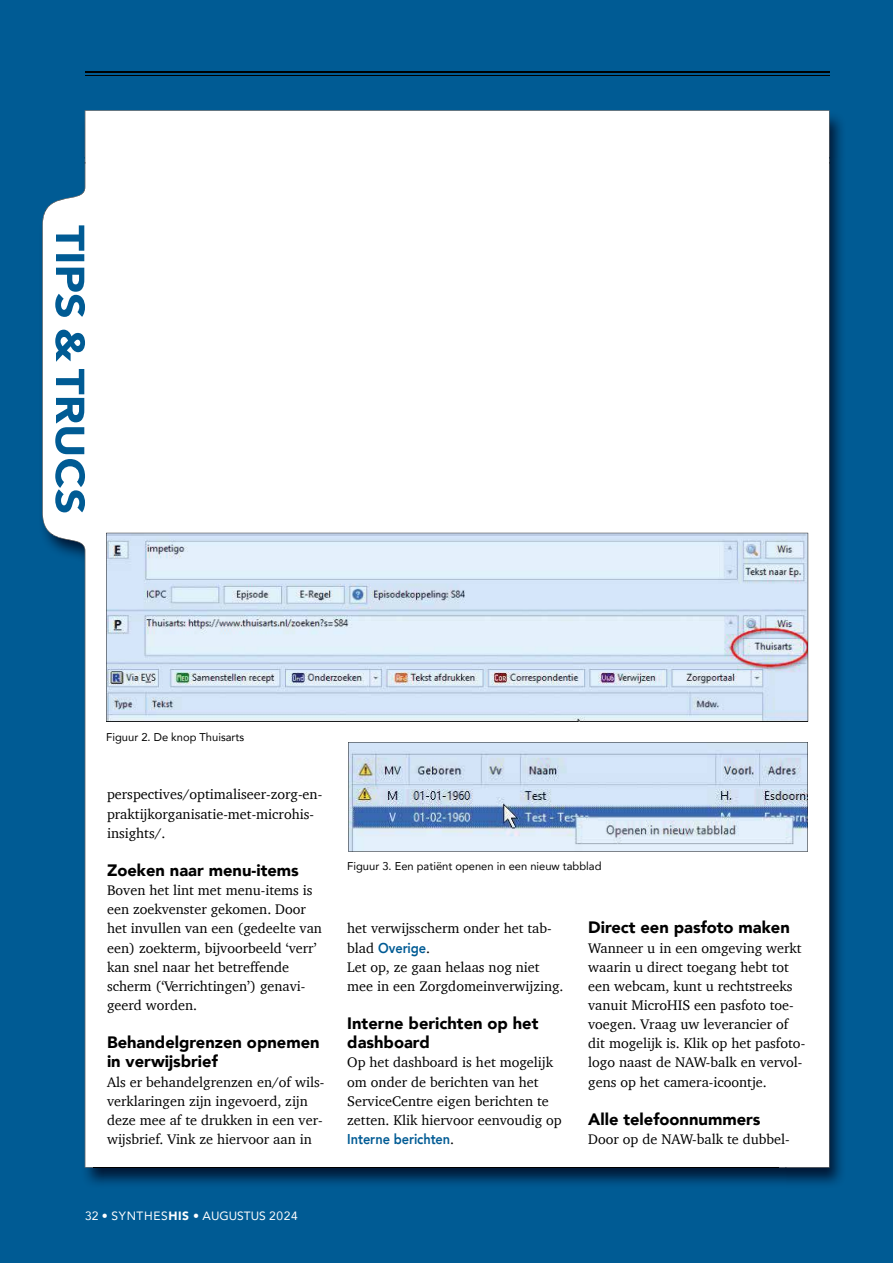
<style>
.page{position:relative;width:893px;height:1263px;background:#fff}
.page>*{position:absolute;margin:0;border:0;box-sizing:border-box;transform-origin:0 0}
.t1{font:900 16.5px/19.2px "Avenir";color:#000}
.t2{font:14.25px/19.2px "Charter";color:#000}
.t3{font:800 14.25px "Avenir";letter-spacing:-.005em;color:#005b94;scale:.9 1}
.t4{font:12px "Avenir";letter-spacing:.05em;color:#fff}
.t5{font:11.25px "Avenir";color:#000}
.s1{font-family:"Charter";font-weight:400;color:#000}
.s2{font-weight:900}
</style>
<div class="page">
<div style="left:0;top:0;width:872px;height:157px;background:#005b94"></div>
<div style="left:0;top:157px;width:85px;height:53px;background:#005b94"></div>
<img style="left:787px;top:157px;width:85px;height:1106px">
<div style="left:0;top:210px;width:51px;height:1053px;background:#005b94"></div>
<div style="left:51px;top:1167px;width:53px;height:96px;background:#005b94"></div>
<img style="left:104px;top:1167px;width:683px;height:96px">
<img style="left:93px;top:1167px;width:686px;height:1px">
<img style="left:85px;top:110px;width:744px;height:52px">
<img style="left:42px;top:162px;width:44px;height:1005px">
<img style="left:777px;top:162px;width:52px;height:1005px">
<hr style="left:85px;top:72px;width:744px;height:1px;background:#000">
<hr style="left:85px;top:75px;width:744px;height:1px;background:#000">
<svg style="left:55px;top:225px;width:30px;height:287px"></svg>
<div style="left:872px;top:0;width:21px;height:1263px;background:#005b94"></div>
<svg style="left:106px;top:533px;width:702px;height:189px"></svg>
<svg style="left:348px;top:742px;width:460px;height:110px"></svg>
<p class="t5" style="left:106px;top:728px;width:139px">Figuur 2. De knop Thuisarts</p>
<p class="t2" style="left:107px;top:785px;width:217px">perspectives/optimaliseer-zorg-en&shy;praktijkorganisatie-met-microhis&shy;insights/.</p>
<p class="t1" style="left:107px;top:860px;width:193px">Zoeken naar menu-items</p>
<p class="t2" style="left:107px;top:880px;width:216px">Boven het lint met menu-items is een zoekvenster gekomen. Door het invullen van een (gedeelte van een) zoekterm, bijvoorbeeld ‘verr’ kan snel naar het betreffende scherm (‘Verrichtingen’) genavi&shy;geerd worden.</p>
<p class="t1" style="left:107px;top:1032px;width:214px">Behandelgrenzen opnemen in verwijsbrief</p>
<p class="t2" style="left:107px;top:1072px;width:219px">Als er behandelgrenzen en/of wils&shy;verklaringen zijn ingevoerd, zijn deze mee af te drukken in een ver&shy;wijsbrief. Vink ze hiervoor aan in</p>
<p class="t5" style="left:347px;top:857px;width:256px">Figuur 3. Een patiënt openen in een nieuw tabblad</p>
<p class="t2" style="left:347px;top:919px;width:206px">het verwijsscherm onder het tab-</p>
<p class="t3" style="left:347px;top:936px;width:94px"><span class="s1">blad</span> Overige<span class="s1">.</span></p>
<p class="t2" style="left:347px;top:957px;width:218px">Let op, ze gaan helaas nog niet mee in een Zorgdomeinverwijzing.</p>
<p class="t1" style="left:347px;top:1013px;width:193px">Interne berichten op het dashboard</p>
<p class="t2" style="left:347px;top:1053px;width:216px">Op het dashboard is het mogelijk om onder de berichten van het<br>ServiceCentre eigen berichten te zetten. Klik hiervoor eenvoudig op</p>
<p class="t3" style="left:347px;top:1128px;width:120px">Interne berichten<span class="s1">.</span></p>
<p class="t1" style="left:588px;top:918px;width:203px">Direct een pasfoto maken</p>
<p class="t2" style="left:588px;top:938px;width:218px">Wanneer u in een omgeving werkt waarin u direct toegang hebt tot een webcam, kunt u rechtstreeks vanuit MicroHIS een pasfoto toe&shy;voegen. Vraag uw leverancier of dit mogelijk is. Klik op het pasfoto&shy;logo naast de NAW-balk en vervol&shy;gens op het camera-icoontje.</p>
<p class="t1" style="left:588px;top:1109px;width:174px">Alle telefoonnummers</p>
<p class="t2" style="left:588px;top:1129px;width:203px">Door op de NAW-balk te dubbel-</p>
<p class="t4" style="left:85px;top:1207px;width:214px">32 • SYNTHES<span class="s2">HIS</span> • AUGUSTUS 2024</p>
</div>
